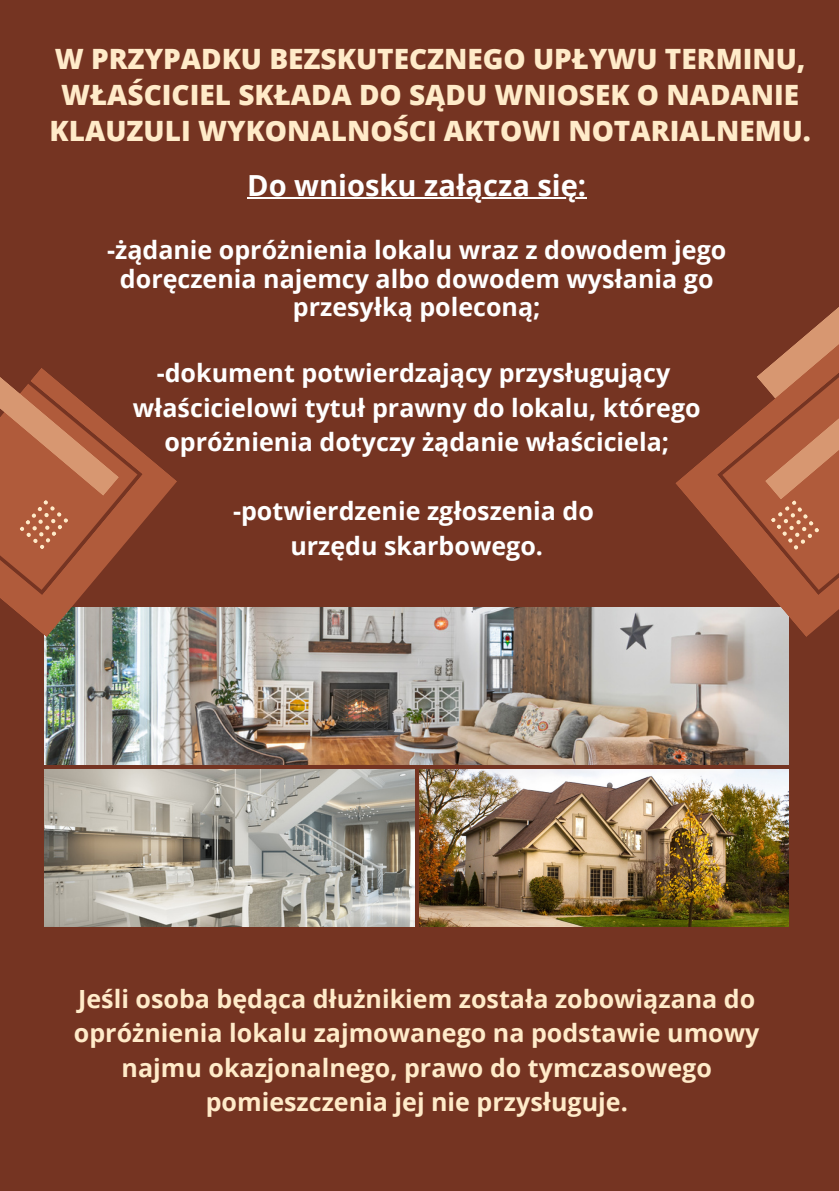
<style>
.page{position:relative;width:839px;height:1191px;background:#fff}
.page>*{position:absolute;margin:0;border:0;box-sizing:border-box;transform-origin:0 0}
.t1{font:700 29px "Open Sans";color:#fff}
.t2{font:800 28px/36.2px "Open Sans";color:#ffebc9;text-align:center}
.t3{font:700 25px/28.4px "Open Sans";color:#fff;text-align:center}
.t4{font:700 25px/34.4px "Open Sans";color:#ffebc9;text-align:center}
</style>
<div class="page">
<div style="left:0;top:0;width:838px;height:1191px;background:#753422"></div>
<img style="left:44px;top:607px;width:744px;height:158px">
<img style="left:44px;top:769px;width:371px;height:158px">
<img style="left:419px;top:769px;width:369px;height:158px">
<svg style="left:675px;top:448px;width:163px;height:189px"></svg>
<svg style="left:0;top:453px;width:177px;height:184px"></svg>
<svg style="left:717px;top:415px;width:121px;height:180px;fill:#b05b3b"></svg>
<svg style="left:756px;top:308px;width:82px;height:242px"></svg>
<svg style="left:0;top:368px;width:143px;height:227px"></svg>
<hr style="left:247px;top:198px;width:339px;height:1px;background:#fff">
<p class="t2" style="left:50px;top:40px;width:762px">W PRZYPADKU BEZSKUTECZNEGO UPŁYWU TERMINU,<br>WŁAŚCICIEL SKŁADA DO SĄDU WNIOSEK O NADANIE<br>KLAUZULI WYKONALNOŚCI AKTOWI NOTARIALNEMU.</p>
<p class="t1" style="left:247px;top:165px;width:340px">Do wniosku załącza się:</p>
<p class="t3" style="left:107px;top:235px;width:621px">-żądanie opróżnienia lokalu wraz z dowodem jego doręczenia najemcy albo dowodem wysłania go przesyłką poleconą;</p>
<p class="t3" style="left:157px;top:358px;width:515px">-dokument potwierdzający przysługujący</p>
<p class="t3" style="left:133px;top:390px;width:569px;line-height:34.4px">właścicielowi tytuł prawny do lokalu, którego opróżnienia dotyczy żądanie właściciela;</p>
<p class="t3" style="left:233px;top:496px;width:362px">-potwierdzenie zgłoszenia do</p>
<p class="t3" style="left:290px;top:531px;width:254px">urzędu skarbowego.</p>
<p class="t4" style="left:74px;top:981px;width:687px">Jeśli osoba będąca dłużnikiem została zobowiązana do opróżnienia lokalu zajmowanego na podstawie umowy najmu okazjonalnego, prawo do tymczasowego pomieszczenia jej nie przysługuje.</p>
</div>
